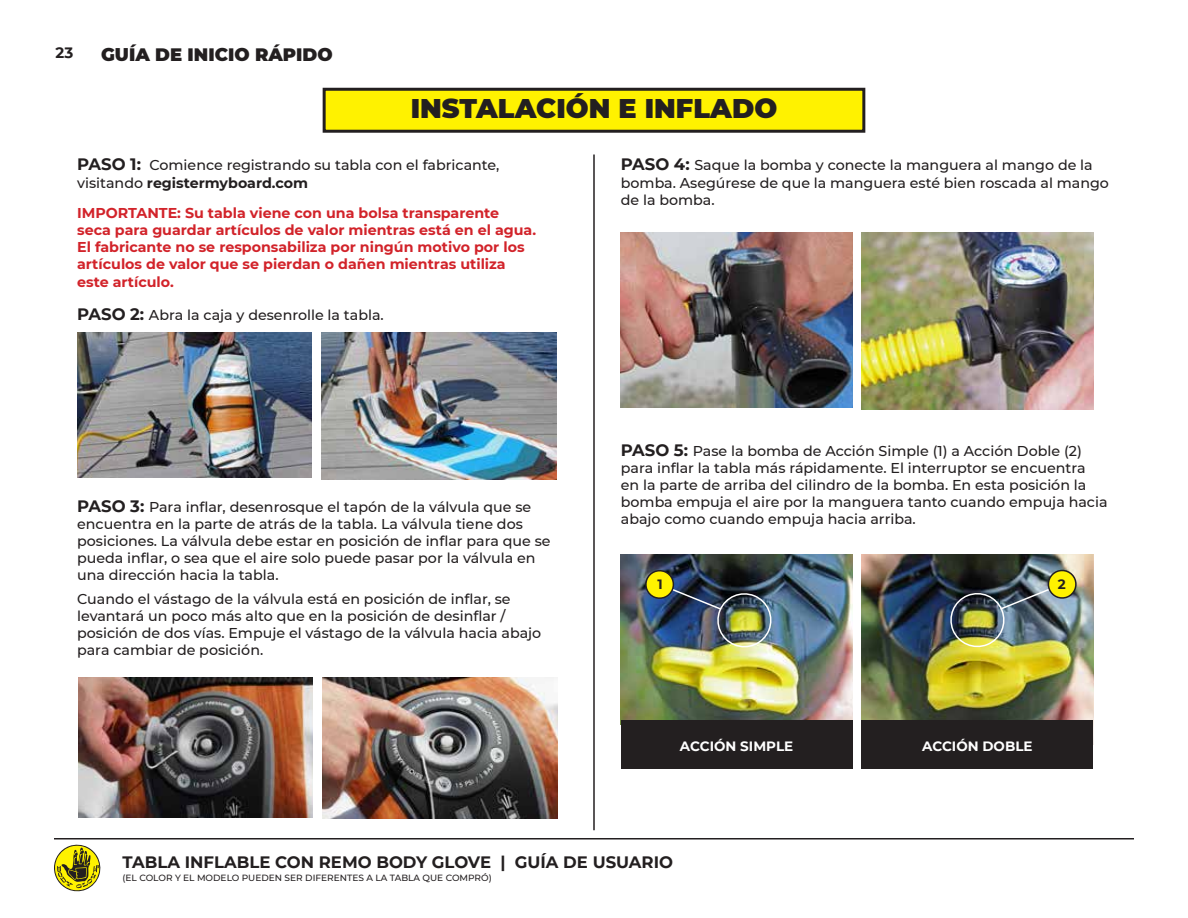
<style>
.page{position:relative;width:1188px;height:918px;background:#fff}
.page>*{position:absolute;margin:0;border:0;box-sizing:border-box;transform-origin:0 0}
.t1{font:900 27px "Montserrat";color:#231f20}
.t2{font:900 18px "Montserrat";color:#231f20}
.t3{font:700 16.5px "Montserrat";color:#231f20}
.t4{font:700 15px "Montserrat";color:#231f20}
.t5{font:500 14.25px/17.1px "Montserrat";color:#231f20}
.t6{font:700 14.25px/17.1px "Montserrat";color:#d2232a}
.t7{font:700 13.5px "Montserrat";color:#fff}
.t8{font:700 13.5px "Montserrat";color:#231f20}
.t9{font:500 9px "Montserrat";color:#231f20}
.s1{font-weight:700;font-size:16.5px}
.s2{font-weight:700}
</style>
<div class="page">
<hr style="left:54px;top:838px;width:1080px;height:2px;background:#231f20">
<svg style="left:54px;top:844px;width:47px;height:48px"></svg>
<div style="left:324px;top:89px;width:540px;height:42px;background:#fff200"></div>
<div style="left:323px;top:88px;width:542px;height:45px;border:3px solid #231f20"></div>
<hr style="left:593px;top:155px;width:2px;height:675px;background:#231f20">
<img style="left:77px;top:332px;width:235px;height:146px">
<img style="left:321px;top:332px;width:235px;height:148px">
<img style="left:78px;top:677px;width:235px;height:140px">
<img style="left:322px;top:677px;width:235px;height:142px">
<img style="left:621px;top:232px;width:231px;height:176px">
<img style="left:862px;top:232px;width:231px;height:177px">
<img style="left:621px;top:554px;width:231px;height:166px">
<img style="left:862px;top:554px;width:231px;height:166px">
<div style="left:621px;top:720px;width:231px;height:49px;background:#231f20"></div>
<div style="left:862px;top:720px;width:231px;height:49px;background:#231f20"></div>
<img style="left:642px;top:567px;width:134px;height:83px">
<img style="left:946px;top:567px;width:134px;height:83px">
<p class="t4" style="left:56px;top:42px;width:19px">23</p>
<p class="t2" style="left:101px;top:41px;width:233px">GUÍA DE INICIO RÁPIDO</p>
<h1 class="t1" style="left:411px;top:89px;width:368px">INSTALACIÓN E INFLADO</h1>
<p class="t5" style="left:77px;top:156px;width:424px"><span class="s1">PASO 1:</span> Comience registrando su tabla con el fabricante, visitando <span class="s2">registermyboard.com</span></p>
<p class="t6" style="left:77px;top:204px;width:461px">IMPORTANTE: Su tabla viene con una bolsa transparente seca para guardar artículos de valor mientras está en el agua.<br>El fabricante no se responsabiliza por ningún motivo por los artículos de valor que se pierdan o dañen mientras utiliza este artículo.</p>
<p class="t5" style="left:77px;top:306px;width:308px"><span class="s1">PASO 2:</span> Abra la caja y desenrolle la tabla.</p>
<p class="t5" style="left:621px;top:156px;width:490px"><span class="s1">PASO 4:</span> Saque la bomba y conecte la manguera al mango de la bomba. Asegúrese de que la manguera esté bien roscada al mango de la bomba.</p>
<p class="t5" style="left:77px;top:497px;width:475px"><span class="s1">PASO 3:</span> Para inflar, desenrosque el tapón de la válvula que se encuentra en la parte de atrás de la tabla. La válvula tiene dos posiciones. La válvula debe estar en posición de inflar para que se pueda inflar, o sea que el aire solo puede pasar por la válvula en una dirección hacia la tabla.</p>
<p class="t5" style="left:77px;top:590px;width:466px">Cuando el vástago de la válvula está en posición de inflar, se levantará un poco más alto que en la posición de desinflar / posición de dos vías. Empuje el vástago de la válvula hacia abajo para cambiar de posición.</p>
<p class="t5" style="left:621px;top:442px;width:488px"><span class="s1">PASO 5:</span> Pase la bomba de Acción Simple (1) a Acción Doble (2) para inflar la tabla más rápidamente. El interruptor se encuentra en la parte de arriba del cilindro de la bomba. En esta posición la bomba empuja el aire por la manguera tanto cuando empuja hacia abajo como cuando empuja hacia arriba.</p>
<p class="t8" style="left:657px;top:574px;width:7px">1</p>
<p class="t8" style="left:1058px;top:574px;width:9px">2</p>
<p class="t7" style="left:680px;top:736px;width:115px">ACCIÓN SIMPLE</p>
<p class="t7" style="left:922px;top:736px;width:112px">ACCIÓN DOBLE</p>
<p class="t3" style="left:123px;top:850px;width:552px">TABLA INFLABLE CON REMO BODY GLOVE | GUÍA DE USUARIO</p>
<p class="t9" style="left:123px;top:871px;width:371px">(EL COLOR Y EL MODELO PUEDEN SER DIFERENTES A LA TABLA QUE COMPRÓ)</p>
</div>
